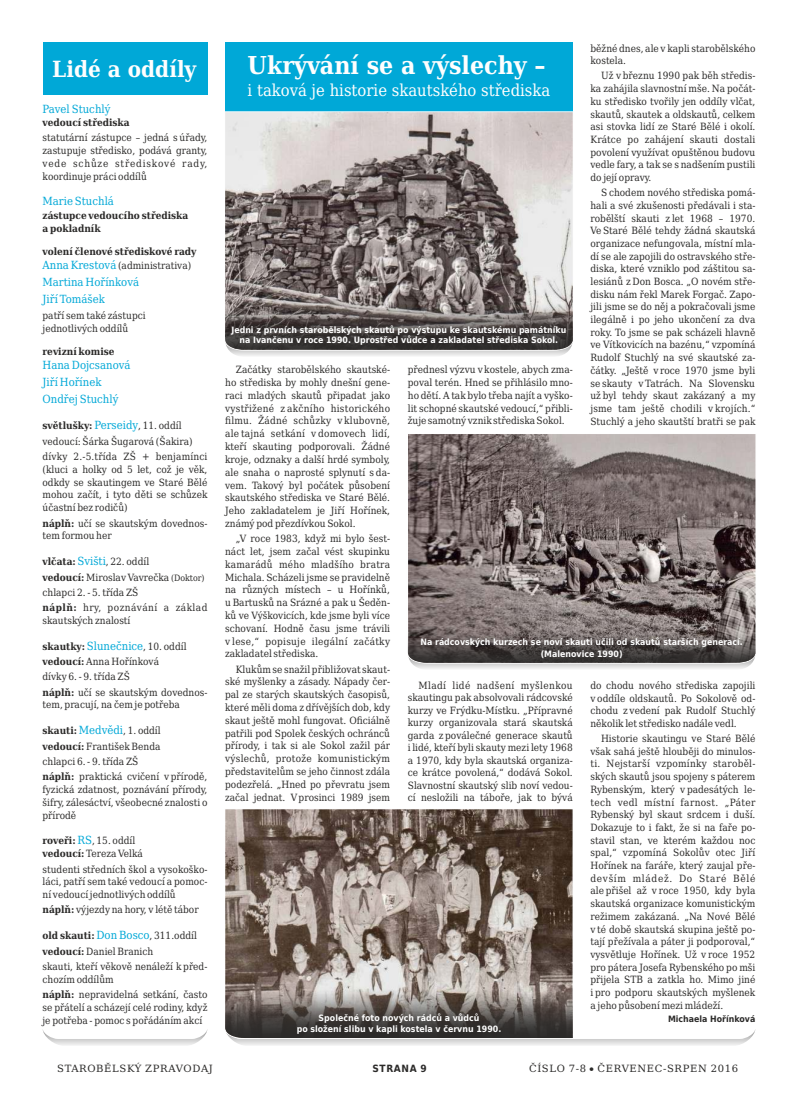
<style>
.page{position:relative;width:798px;height:1099px;background:#fff}
.page>*{position:absolute;margin:0;border:0;box-sizing:border-box;transform-origin:0 0}
.t1{font:700 24.75px "DejaVu Serif Condensed";color:#fefefe}
.t2{font:700 22.25px "DejaVu Serif Condensed";color:#fefefe}
.t3{font:16.5px "DejaVu Serif Condensed";color:#fefefe}
.t4{font:11.25px/17px "DejaVu Serif Condensed";color:#00a8d7}
.t5{font:10px/12.8px "DejaVu Serif Condensed";color:#2b2a29;text-align:justify}
.t6{font:700 10px/12.9px "DejaVu Serif Condensed";color:#2b2a29}
.t7{font:10px "DejaVu Serif";letter-spacing:.065em;color:#2b2a29}
.t8{font:700 10px "DejaVu Sans Condensed";letter-spacing:.06em;color:#2b2a29}
.t9{font:700 8.75px/11.2px "DejaVu Sans Condensed";color:#fefefe;text-align:center}
.t10{font:700 8.75px "DejaVu Sans Condensed";color:#2b2a29}
.s1{font-weight:400;font-size:11.25px;color:#00a8d7}
.s2{font-weight:400}
.s3{font-weight:700}
.s4{font-size:11.25px;color:#00a8d7}
.s5{font-size:8.75px}
.s6{font-weight:700;font-size:10px;color:#2b2a29}
.s7{font-size:10px;color:#2b2a29}
</style>
<div class="page">
<div style="left:225px;top:43px;width:347px;height:69px;background:#00a8d7"></div>
<div style="left:43px;top:43px;width:164px;height:52px;background:#00a8d7"></div>
<svg style="left:43px;top:1030px;width:164px;height:15px"></svg>
<svg style="left:231px;top:1030px;width:524px;height:15px"></svg>
<svg style="left:230px;top:351px;width:338px;height:5px"></svg>
<img style="left:225px;top:112px;width:347px;height:191px">
<img style="left:225px;top:303px;width:347px;height:47px">
<svg style="left:413px;top:664px;width:338px;height:5px"></svg>
<img style="left:408px;top:434px;width:347px;height:196px">
<img style="left:407px;top:630px;width:348px;height:32px">
<img style="left:225px;top:809px;width:347px;height:180px">
<img style="left:225px;top:989px;width:347px;height:48px">
<h2 class="t2" style="left:52px;top:60px;width:145px">Lidé a oddíly</h2>
<p class="t4" style="left:43px;top:101px;width:69px">Pavel Stuchlý</p>
<p class="t6" style="left:43px;top:117px;width:89px">vedoucí střediska</p>
<p class="t5" style="left:43px;top:132px;width:166px">statutární zástupce – jedná s úřady, zastupuje středisko, podává granty, vede schůze střediskové rady, koordinuje práci oddílů</p>
<p class="t4" style="left:43px;top:194px;width:73px">Marie Stuchlá</p>
<p class="t6" style="left:43px;top:209px;width:147px">zástupce vedoucího střediska a pokladník</p>
<p class="t6" style="left:43px;top:245px;width:155px;line-height:14.1px">volení členové střediskové rady<br><span class="s1">Anna Krestová</span> <span class="s2">(administrativa)</span></p>
<p class="t4" style="left:43px;top:275px;width:98px">Martina Hořínková<br>Jiří Tomášek</p>
<p class="t5" style="left:43px;top:310px;width:105px">patří sem také zástupci jednotlivých oddílů</p>
<p class="t6" style="left:43px;top:346px;width:74px">revizní komise</p>
<p class="t4" style="left:43px;top:358px;width:89px">Hana Dojcsanová<br>Jiří Hořínek<br>Ondřej Stuchlý</p>
<p class="t5" style="left:43px;top:419px;width:166px;line-height:15.4px;text-align:left"><span class="s3">světlušky:</span> <span class="s4">Perseidy</span>, 11. oddíl vedoucí: Šárka Šugarová (Šakira) dívky 2.-5.třída ZŠ + benjamínci</p>
<p class="t5" style="left:43px;top:464px;width:166px">(kluci a holky od 5 let, což je věk, odkdy se skautingem ve Staré Bělé mohou začít, i tyto děti se schůzek účastní bez rodičů)</p>
<p class="t5" style="left:43px;top:517px;width:166px"><span class="s3">náplň:</span> učí se skautským dovednos&shy;tem formou her</p>
<p class="t5" style="left:43px;top:554px;width:166px;line-height:15.4px;text-align:left"><span class="s3">vlčata:</span> <span class="s4">Svišti</span>, 22. oddíl<br><span class="s3">vedoucí:</span> Miroslav Vavrečka <span class="s5">(Doktor) </span>chlapci 2. - 5. třída ZŠ<br><span class="s3">náplň:</span> hry, poznávání a základ</p>
<p class="t5" style="left:42px;top:615px;width:89px">skautských znalostí</p>
<p class="t4" style="left:42px;top:638px;width:145px"><span class="s6">skautky:</span> Slunečnice<span class="s7">, 10. oddíl</span></p>
<p class="t5" style="left:42px;top:655px;width:166px;line-height:15.2px;text-align:left"><span class="s3">vedoucí:</span> Anna Hořínková<br>dívky 6. - 9. třída ZŠ<br><span class="s3">náplň:</span> učí se skautským dovednos-</p>
<p class="t5" style="left:42px;top:699px;width:139px">tem, pracují, na čem je potřeba</p>
<p class="t5" style="left:42px;top:723px;width:166px;line-height:15.4px;text-align:left"><span class="s3">skauti:</span> <span class="s4">Medvědi</span>, 1. oddíl<br><span class="s3">vedoucí:</span> František Benda<br>chlapci 6. - 9. třída ZŠ<br><span class="s3">náplň:</span> praktická cvičení v přírodě,</p>
<p class="t5" style="left:42px;top:784px;width:166px">fyzická zdatnost, poznávání přírody, šifry, zálesáctví, všeobecné znalosti o přírodě</p>
<p class="t5" style="left:42px;top:834px;width:102px;line-height:13.2px"><span class="s3">roveři:</span> <span class="s4">RS</span>, 15. oddíl <span class="s3">vedoucí:</span> Tereza Velká</p>
<p class="t5" style="left:42px;top:863px;width:166px">studenti středních škol a vysokoško&shy;láci, patří sem také vedoucí a pomoc&shy;ní vedoucí jednotlivých oddílů</p>
<p class="t5" style="left:42px;top:904px;width:158px"><span class="s3">náplň:</span> výjezdy na hory, v létě tábor</p>
<p class="t5" style="left:42px;top:928px;width:166px;line-height:15.4px;text-align:left"><span class="s3">old skauti:</span> <span class="s4">Don Bosco</span>, 311.oddíl <span class="s3">vedoucí:</span> Daniel Branich<br>skauti, kteří věkově nenáleží k před-</p>
<p class="t5" style="left:42px;top:972px;width:166px;line-height:15.2px">chozím oddílům<br><span class="s3">náplň:</span> nepravidelná setkání, často</p>
<p class="t5" style="left:42px;top:1001px;width:166px">se přátelí a scházejí celé rodiny, když je potřeba - pomoc s pořádáním akcí</p>
<p class="t5" style="left:590px;top:43px;width:166px">běžné dnes, ale v kapli starobělského kostela.</p>
<p class="t5" style="left:590px;top:70px;width:166px;text-indent:11px">Už v březnu 1990 pak běh středis&shy;ka zahájila slavnostní mše. Na počát&shy;ku středisko tvořily jen oddíly vlčat, skautů, skautek a oldskautů, celkem asi stovka lidí ze Staré Bělé i okolí.<br>Krátce po zahájení skauti dostali povolení využívat opuštěnou budovu vedle fary, a tak se s nadšením pustili do její opravy.</p>
<p class="t5" style="left:590px;top:187px;width:166px;text-indent:11px">S chodem nového střediska pomá&shy;hali a své zkušenosti předávali i sta&shy;robělští skauti z let 1968 – 1970.<br>Ve Staré Bělé tehdy žádná skautská organizace nefungovala, místní mla&shy;dí se ale zapojili do ostravského stře&shy;diska, které vzniklo pod záštitou sa&shy;lesiánů z Don Bosca. „O novém stře&shy;disku nám řekl Marek Forgač. Zapo&shy;jili jsme se do něj a pokračovali jsme ilegálně i po jeho ukončení za dva roky. To jsme se pak scházeli hlavně ve Vítkovicích na bazénu,“ vzpomíná Rudolf Stuchlý na své skautské za&shy;čátky. „Ještě v roce 1970 jsme byli se skauty v Tatrách. Na Slovensku už byl tehdy skaut zakázaný a my jsme tam ještě chodili v krojích.“ Stuchlý a jeho skautští bratři se pak</p>
<h1 class="t1" style="left:247px;top:55px;width:299px">Ukrývání se a výslechy –</h1>
<h3 class="t3" style="left:247px;top:84px;width:304px">i taková je historie skautského střediska</h3>
<p class="t9" style="left:231px;top:325px;width:336px;line-height:10.1px">Jedni z prvních starobělských skautů po výstupu ke skautskému památníku na Ivančenu v roce 1990. Uprostřed vůdce a zakladatel střediska Sokol.</p>
<p class="t5" style="left:225px;top:364px;width:166px;text-indent:11px">Začátky starobělského skautské&shy;ho střediska by mohly dnešní gene&shy;raci mladých skautů připadat jako vystřižené z akčního historického filmu. Žádné schůzky v klubovně, ale tajná setkání v domovech lidí, kteří skauting podporovali. Žádné kroje, odznaky a další hrdé symboly, ale snaha o naprosté splynutí s da&shy;vem. Takový byl počátek působení skautského střediska ve Staré Bělé.<br>Jeho zakladatelem je Jiří Hořínek, známý pod přezdívkou Sokol.</p>
<p class="t5" style="left:225px;top:533px;width:166px;text-indent:11px">„V roce 1983, když mi bylo šest&shy;náct let, jsem začal vést skupinku kamarádů mého mladšího bratra Michala. Scházeli jsme se pravidelně na různých místech – u Hořínků, u Bartusků na Srázné a pak u Šeděn&shy;ků ve Výškovicích, kde jsme byli více schovaní. Hodně času jsme trávili v lese,“ popisuje ilegální začátky zakladatel střediska.</p>
<p class="t5" style="left:225px;top:663px;width:166px;text-indent:11px">Klukům se snažil přibližovat skaut&shy;ské myšlenky a zásady. Nápady čer&shy;pal ze starých skautských časopisů, které měli doma z dřívějších dob, kdy skaut ještě mohl fungovat. Oficiálně patřili pod Spolek českých ochránců přírody, i tak si ale Sokol zažil pár výslechů, protože komunistickým představitelům se jeho činnost zdála podezřelá. „Hned po převratu jsem začal jednat. V prosinci 1989 jsem</p>
<p class="t5" style="left:407px;top:364px;width:166px">přednesl výzvu v kostele, abych zma&shy;poval terén. Hned se přihlásilo mno&shy;ho dětí. A tak bylo třeba najít a vyško&shy;lit schopné skautské vedoucí,“ přibli&shy;žuje samotný vznik střediska Sokol.</p>
<p class="t9" style="left:420px;top:637px;width:324px">Na rádcovských kurzech se noví skauti učili od skautů starších generací. (Malenovice 1990)</p>
<p class="t5" style="left:407px;top:680px;width:166px;text-indent:11px">Mladí lidé nadšení myšlenkou skautingu pak absolvovali rádcovské kurzy ve Frýdku-Místku. „Přípravné kurzy organizovala stará skautská garda z poválečné generace skautů i lidé, kteří byli skauty mezi lety 1968 a 1970, kdy byla skautská organiza&shy;ce krátce povolená,“ dodává Sokol.<br>Slavnostní skautský slib noví vedou&shy;cí nesložili na táboře, jak to bývá</p>
<p class="t5" style="left:590px;top:680px;width:166px">do chodu nového střediska zapojili v oddíle oldskautů. Po Sokolově od&shy;chodu z vedení pak Rudolf Stuchlý několik let středisko nadále vedl.</p>
<p class="t5" style="left:590px;top:733px;width:166px;text-indent:11px">Historie skautingu ve Staré Bělé však sahá ještě hlouběji do minulos&shy;ti. Nejstarší vzpomínky staroběl&shy;ských skautů jsou spojeny s páterem Rybenským, který v padesátých le&shy;tech vedl místní farnost. „Páter Rybenský byl skaut srdcem i duší.<br>Dokazuje to i fakt, že si na faře po&shy;stavil stan, ve kterém každou noc spal,“ vzpomíná Sokolův otec Jiří Hořínek na faráře, který zaujal pře&shy;devším mládež. Do Staré Bělé ale přišel až v roce 1950, kdy byla skautská organizace komunistickým režimem zakázaná. „Na Nové Bělé v té době skautská skupina ještě po&shy;tají přežívala a páter ji podporoval,“ vysvětluje Hořínek. Už v roce 1952 pro pátera Josefa Rybenského po mši přijela STB a zatkla ho. Mimo jiné i pro podporu skautských myšlenek a jeho působení mezi mládeží.</p>
<p class="t10" style="left:667px;top:1015px;width:89px">Michaela Hořínková</p>
<p class="t9" style="left:296px;top:1012px;width:206px">Společné foto nových rádců a vůdců<br>po složení slibu v kapli kostela v červnu 1990.</p>
<p class="t7" style="left:57px;top:1063px;width:157px">STAROBĚLSKÝ ZPRAVODAJ</p>
<p class="t8" style="left:372px;top:1063px;width:56px">STRANA 9</p>
<p class="t7" style="left:529px;top:1063px;width:210px">ČÍSLO 7-8 ČERVENEC-SRPEN 2016</p>
</div>
